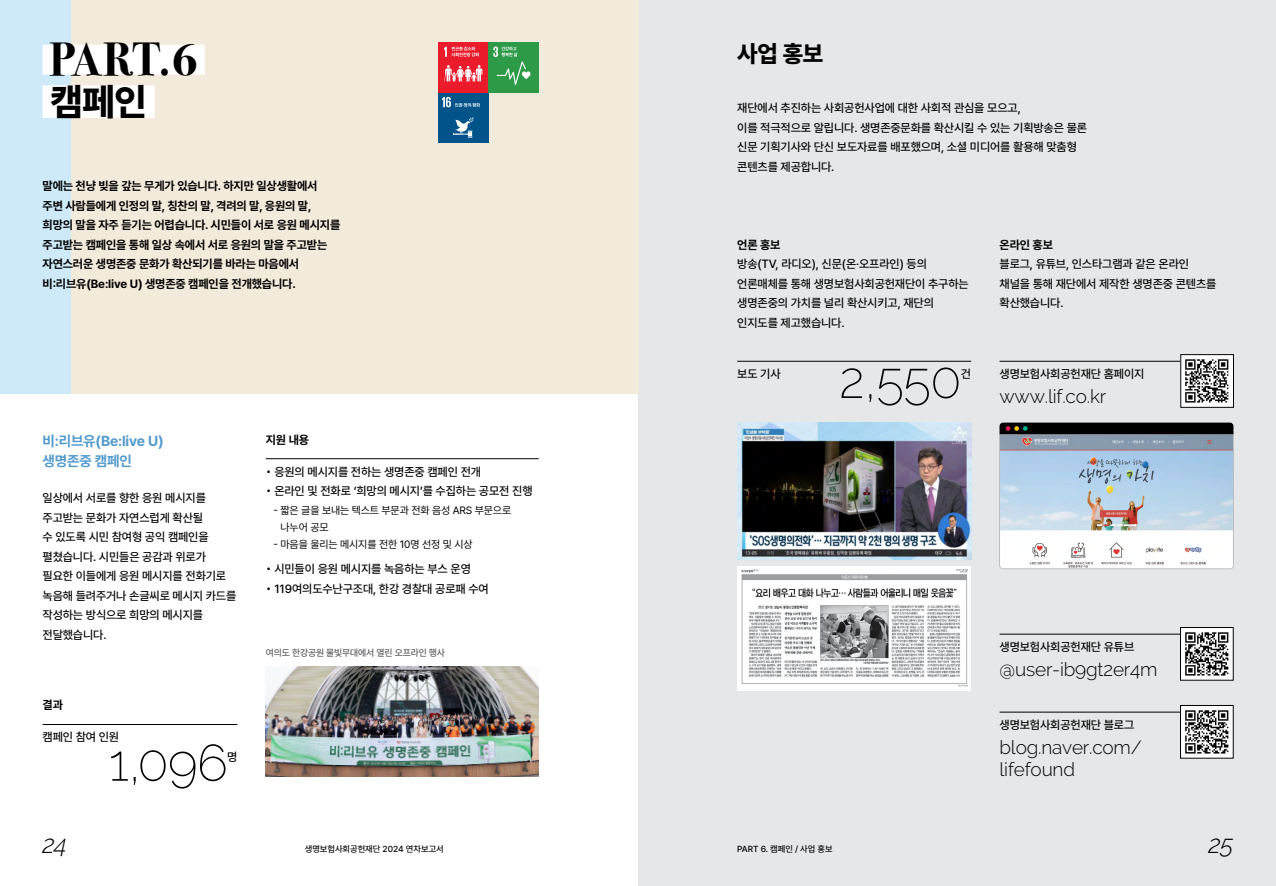
<style>
.page{position:relative;width:1276px;height:886px;background:#fff}
.page>*{position:absolute;margin:0;border:0;box-sizing:border-box;transform-origin:0 0}
.t1{font:200 51px "Raleway";letter-spacing:-.01em;color:#000}
.t2{font:700 46.25px "Bodoni Svty Two ITCTT";color:#000}
.t3{font:800 37.5px "Pretendard";color:#000}
.t4{font:italic 300 25px "Raleway";color:#000}
.t5{font:800 23.62px "Pretendard";color:#000}
.t6{font:300 19px/22px "Raleway";letter-spacing:-.01em;color:#000}
.t7{font:700 14.38px/19.5px "Pretendard";letter-spacing:-.01em;color:#539bcd}
.t8{font:500 11.88px/19.5px "Pretendard";letter-spacing:-.01em;color:#000}
.t9{font:700 11.88px/19.5px "Pretendard";letter-spacing:-.01em;color:#000}
.t10{font:10.62px/16.9px "Pretendard";letter-spacing:-.01em;color:#000}
.t11{font:500 9.38px "Pretendard";letter-spacing:-.01em;color:#58585b}
.t12{font:500 8.75px "Pretendard";color:#000}
</style>
<div class="page">
<div style="left:638px;top:0;width:638px;height:886px;background:#e6e7e8"></div>
<hr style="left:266px;top:458px;width:273px;height:1px;background:#000">
<img style="left:266px;top:666px;width:273px;height:110px">
<div style="left:0;top:0;width:638px;height:393px;background:#f2eada"></div>
<div style="left:0;top:0;width:71px;height:393px;background:#ceeaf9"></div>
<div style="left:43px;top:85px;width:112px;height:33px;background:#fff"></div>
<div style="left:43px;top:45px;width:162px;height:30px;background:#fff"></div>
<div style="left:438px;top:93px;width:50px;height:50px;background:#00548a"></div>
<svg style="left:453px;top:117px;width:20px;height:21px"></svg>
<svg style="left:442px;top:97px;width:38px;height:10px"></svg>
<div style="left:438px;top:43px;width:50px;height:50px;background:#ea1c2c"></div>
<svg style="left:444px;top:65px;width:38px;height:17px"></svg>
<svg style="left:444px;top:47px;width:35px;height:10px"></svg>
<div style="left:488px;top:43px;width:51px;height:50px;background:#2c9a47"></div>
<svg style="left:493px;top:47px;width:37px;height:38px"></svg>
<svg style="left:999px;top:423px;width:235px;height:146px;background:#b4c1ce"></svg>
<img style="left:737px;top:423px;width:234px;height:136px">
<hr style="left:737px;top:361px;width:234px;height:1px;background:#000">
<div style="left:737px;top:566px;width:234px;height:124px;background:#fff"></div>
<img style="left:741px;top:570px;width:226px;height:117px">
<hr style="left:999px;top:361px;width:234px;height:1px;background:#000">
<hr style="left:999px;top:634px;width:234px;height:1px;background:#000">
<hr style="left:999px;top:712px;width:234px;height:1px;background:#000">
<img style="left:1182px;top:356px;width:49px;height:49px">
<img style="left:1182px;top:629px;width:49px;height:49px">
<div style="left:1180px;top:627px;width:53px;height:53px;border:1px solid #000"></div>
<img style="left:1182px;top:707px;width:49px;height:49px">
<div style="left:1180px;top:705px;width:53px;height:53px;border:1px solid #000"></div>
<hr style="left:43px;top:724px;width:194px;height:1px;background:#000">
<h2 class="t2" style="left:50px;top:21px;width:150px">PART.6</h2>
<h3 class="t3" style="left:51px;top:75px;width:98px">캠페인</h3>
<p class="t9" style="left:43px;top:176px;width:299px">말에는 천냥 빚을 갚는 무게가 있습니다. 하지만 일상생활에서 주변 사람들에게 인정의 말, 칭찬의 말, 격려의 말, 응원의 말, 희망의 말을 자주 듣기는 어렵습니다. 시민들이 서로 응원 메시지를 주고받는 캠페인을 통해 일상 속에서 서로 응원의 말을 주고받는 자연스러운 생명존중 문화가 확산되기를 바라는 마음에서 비:리브유(Be:live U) 생명존중 캠페인을 전개했습니다.</p>
<p class="t7" style="left:43px;top:431px;width:123px">비:리브유(Be:live U) 생명존중 캠페인</p>
<p class="t8" style="left:43px;top:488px;width:195px">일상에서 서로를 향한 응원 메시지를 주고받는 문화가 자연스럽게 확산될<br>수 있도록 시민 참여형 공익 캠페인을 펼쳤습니다. 시민들은 공감과 위로가 필요한 이들에게 응원 메시지를 전화기로 녹음해 들려주거나 손글씨로 메시지 카드를 작성하는 방식으로 희망의 메시지를 전달했습니다.</p>
<p class="t9" style="left:43px;top:694px;width:22px">결과</p>
<p class="t8" style="left:43px;top:727px;width:78px">캠페인 참여 인원</p>
<h1 class="t1" style="left:109px;top:733px;width:120px">1,096</h1>
<p class="t8" style="left:227px;top:746px;width:12px">명</p>
<p class="t9" style="left:266px;top:429px;width:45px">지원 내용</p>
<p class="t8" style="left:266px;top:461px;width:217px">• 응원의 메시지를 전하는 생명존중 캠페인 전개</p>
<p class="t8" style="left:266px;top:481px;width:268px">• 온라인 및 전화로 ‘희망의 메시지’를 수집하는 공모전 진행</p>
<p class="t10" style="left:280px;top:501px;width:232px;text-indent:-7px">- 짧은 글을 보내는 텍스트 부문과 전화 음성 ARS 부문으로 나누어 공모</p>
<p class="t10" style="left:273px;top:535px;width:201px">- 마음을 울리는 메시지를 전한 10명 선정 및 시상</p>
<p class="t8" style="left:266px;top:559px;width:207px">• 시민들이 응원 메시지를 녹음하는 부스 운영</p>
<p class="t8" style="left:266px;top:578px;width:224px">• 119여의도수난구조대, 한강 경찰대 공로패 수여</p>
<p class="t11" style="left:266px;top:646px;width:181px">여의도 한강공원 물빛무대에서 열린 오프라인 행사</p>
<h3 class="t5" style="left:737px;top:36px;width:87px">사업 홍보</h3>
<p class="t8" style="left:737px;top:98px;width:351px">재단에서 추진하는 사회공헌사업에 대한 사회적 관심을 모으고,<br>이를 적극적으로 알립니다. 생명존중문화를 확산시킬 수 있는 기획방송은 물론 신문 기획기사와 단신 보도자료를 배포했으며, 소셜 미디어를 활용해 맞춤형 콘텐츠를 제공합니다.</p>
<p class="t9" style="left:737px;top:234px;width:45px">언론 홍보</p>
<p class="t8" style="left:737px;top:254px;width:233px">방송(TV, 라디오), 신문(온·오프라인) 등의 언론매체를 통해 생명보험사회공헌재단이 추구하는 생명존중의 가치를 널리 확산시키고, 재단의 인지도를 제고했습니다.</p>
<p class="t9" style="left:999px;top:234px;width:55px">온라인 홍보</p>
<p class="t8" style="left:999px;top:254px;width:218px">블로그, 유튜브, 인스타그램과 같은 온라인 채널을 통해 재단에서 제작한 생명존중 콘텐츠를 확산했습니다.</p>
<p class="t8" style="left:737px;top:364px;width:45px">보도 기사</p>
<h1 class="t1" style="left:839px;top:350px;width:124px">2,550</h1>
<p class="t8" style="left:961px;top:364px;width:12px">건</p>
<p class="t8" style="left:999px;top:364px;width:146px">생명보험사회공헌재단 홈페이지</p>
<h3 class="t6" style="left:999px;top:386px;width:108px">www.lif.co.kr</h3>
<p class="t8" style="left:999px;top:637px;width:136px">생명보험사회공헌재단 유튜브</p>
<h3 class="t6" style="left:999px;top:658px;width:159px">@user-ib9gt2er4m</h3>
<p class="t8" style="left:999px;top:715px;width:136px">생명보험사회공헌재단 블로그</p>
<h3 class="t6" style="left:999px;top:736px;width:144px">blog.naver.com/ lifefound</h3>
<h3 class="t4" style="left:43px;top:829px;width:26px">24</h3>
<p class="t12" style="left:305px;top:842px;width:140px">생명보험사회공헌재단 2024 연차보고서</p>
<p class="t12" style="left:737px;top:842px;width:97px">PART 6. 캠페인 / 사업 홍보</p>
<h3 class="t4" style="left:1208px;top:829px;width:26px">25</h3>
</div>
